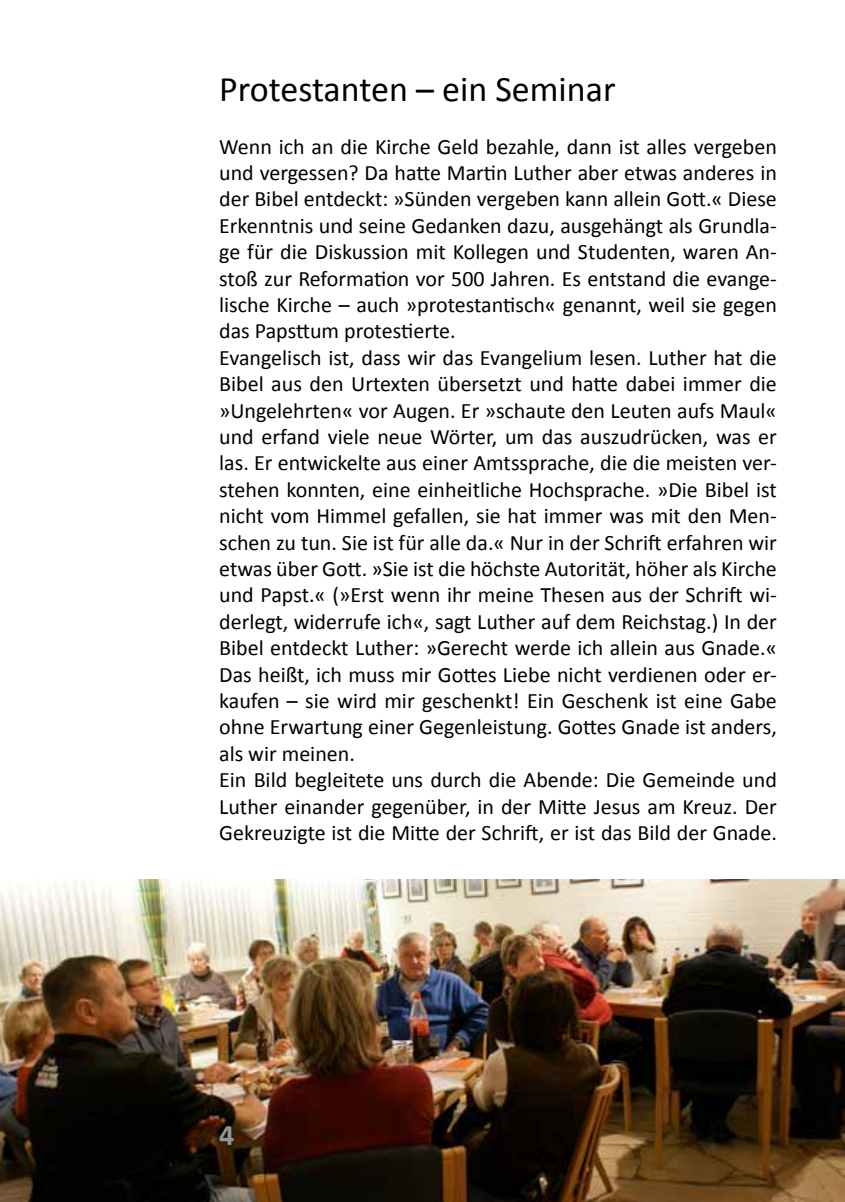
<style>
.page{position:relative;width:845px;height:1202px;background:#fff}
.page>*{position:absolute;margin:0;border:0;box-sizing:border-box;transform-origin:0 0}
.t1{font:36px "Calibri";color:#000}
.t2{font:700 30px "Calibri";color:#939598}
.t3{font:22px/26.4px "Calibri";color:#000}
</style>
<div class="page">
<img style="left:0;top:879px;width:845px;height:323px">
<h1 class="t1" style="left:219px;top:66px;width:398px">Protestanten – ein Seminar</h1>
<p class="t3" style="left:219px;top:133px;width:559px">Wenn ich an die Kirche Geld bezahle, dann ist alles vergeben und vergessen? Da hatte Martin Luther aber etwas anderes in der Bibel entdeckt: »Sünden vergeben kann allein Gott.« Diese Erkenntnis und seine Gedanken dazu, ausgehängt als Grundla&shy;ge für die Diskussion mit Kollegen und Studenten, waren An&shy;stoß zur Reformation vor 500 Jahren. Es entstand die evange&shy;lische Kirche – auch »protestantisch« genannt, weil sie gegen das Papsttum protestierte.<br>Evangelisch ist, dass wir das Evangelium lesen. Luther hat die Bibel aus den Urtexten übersetzt und hatte dabei immer die »Ungelehrten« vor Augen. Er »schaute den Leuten aufs Maul« und erfand viele neue Wörter, um das auszudrücken, was er las. Er entwickelte aus einer Amtssprache, die die meisten ver&shy;stehen konnten, eine einheitliche Hochsprache. »Die Bibel ist nicht vom Himmel gefallen, sie hat immer was mit den Men&shy;schen zu tun. Sie ist für alle da.« Nur in der Schrift erfahren wir etwas über Gott. »Sie ist die höchste Autorität, höher als Kirche und Papst.« (»Erst wenn ihr meine Thesen aus der Schrift wi&shy;derlegt, widerrufe ich«, sagt Luther auf dem Reichstag.) In der Bibel entdeckt Luther: »Gerecht werde ich allein aus Gnade.« Das heißt, ich muss mir Gottes Liebe nicht verdienen oder er&shy;kaufen – sie wird mir geschenkt! Ein Geschenk ist eine Gabe ohne Erwartung einer Gegenleistung. Gottes Gnade ist anders, als wir meinen.<br>Ein Bild begleitete uns durch die Abende: Die Gemeinde und Luther einander gegenüber, in der Mitte Jesus am Kreuz. Der Gekreuzigte ist die Mitte der Schrift, er ist das Bild der Gnade.</p>
<h2 class="t2" style="left:219px;top:1116px;width:17px">4</h2>
</div>
